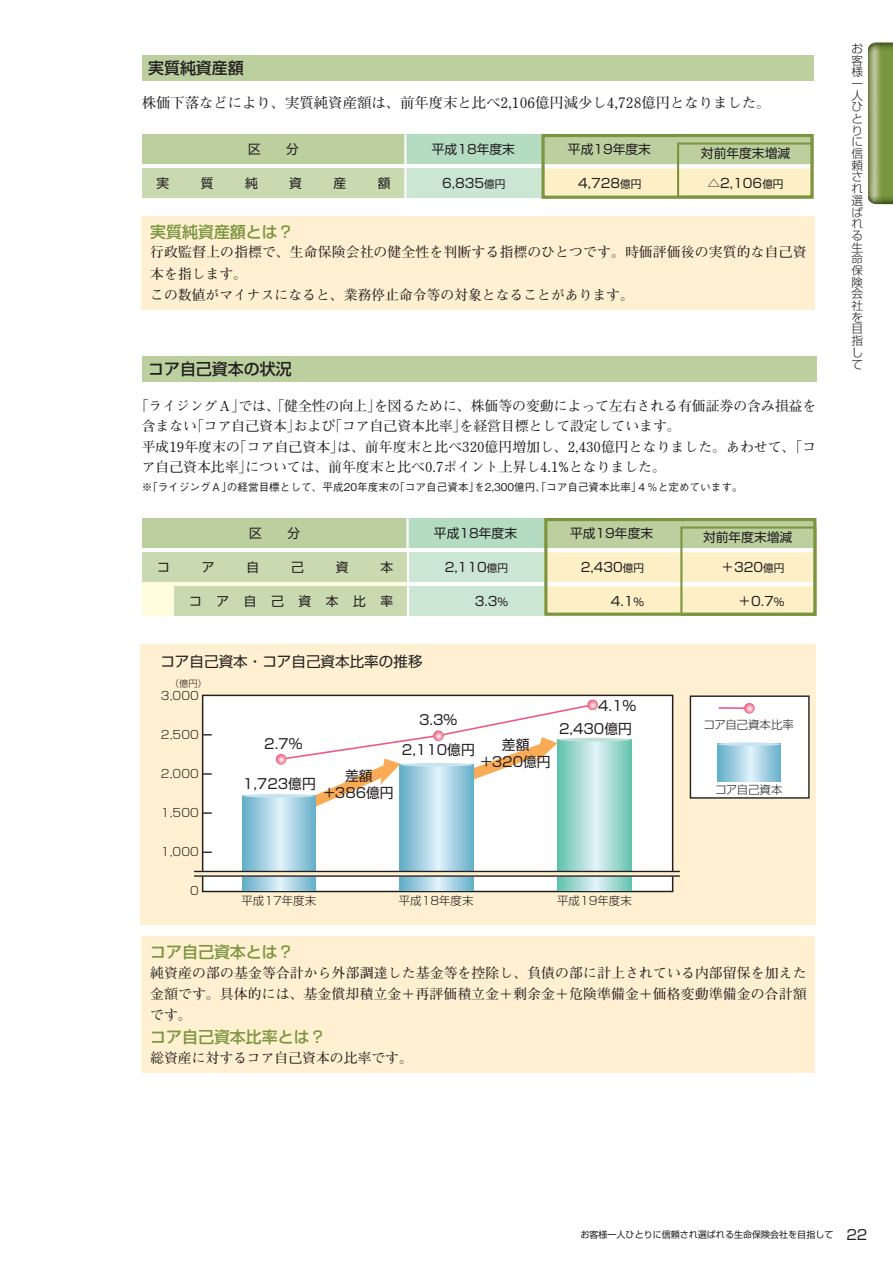
<style>
.page{position:relative;width:893px;height:1263px;background:#fff}
.page>*{position:absolute;margin:0;border:0;box-sizing:border-box;transform-origin:0 0}
.t1{font:500 15.9px "Shin Go Pro";color:#7b9540}
.t2{font:500 15.9px "Shin Go Pro";color:#231f20}
.t3{font:14.55px "Shin Go Pro Regular 90 pv RKSJ H";color:#231f20}
.t4{font:700 14.4px "Futo Min A101 Pro";color:#231f20}
.t5{font:700 13.8px/21.3px "Futo Min A101 Pro";color:#231f20}
.t6{font:13.8px/16.5px "Shin Go Pro Regular 90 pv RKSJ H";color:#231f20;text-align:center}
.t7{font:13.8px "Shin Go Pro";color:#231f20}
.t8{font:12.75px "Shin Go Pro";color:#231f20}
.t9{font:12.75px "Shin Go Pro";letter-spacing:1.145em;color:#231f20}
.t10{font:300 11.7px/11.7px "Shin Go Pro";color:#231f20}
.t11{font:11.4px "Shin Go Pro Light 90 pv RKSJ H";color:#231f20}
.t12{font:500 10.65px "Gothic BBB Pro";color:#231f20}
.t13{font:10.65px "Shin Go Pro";color:#231f20}
.t14{font:9.15px "Shin Go Pro Light 90 pv RKSJ H";color:#231f20}
.t15{font:9px "Shin Go Pro";color:#231f20}
.s1{font-size:10.65px}
</style>
<div class="page">
<svg style="left:868px;top:43px;width:25px;height:161px;background:#899d58"></svg>
<div style="left:142px;top:552px;width:265px;height:64px;background:#fffce0"></div>
<div style="left:142px;top:55px;width:672px;height:26px;background:#bcd09f"></div>
<div style="left:142px;top:134px;width:263px;height:30px;background:#bcd09f"></div>
<div style="left:405px;top:134px;width:136px;height:30px;background:#b3dcc0"></div>
<hr style="left:404px;top:134px;width:2px;height:30px;background:#fff">
<div style="left:142px;top:168px;width:263px;height:30px;background:#c9d9b0"></div>
<div style="left:405px;top:168px;width:136px;height:30px;background:#cbe6d3"></div>
<svg style="left:545px;top:138px;width:265px;height:57px;background:#e0e2b8"></svg>
<hr style="left:404px;top:168px;width:2px;height:30px;background:#fff">
<div style="left:142px;top:216px;width:673px;height:94px;background:#fef0d0"></div>
<div style="left:142px;top:357px;width:674px;height:25px;background:#bcd09f"></div>
<div style="left:142px;top:518px;width:265px;height:30px;background:#bcd09f"></div>
<div style="left:407px;top:518px;width:137px;height:30px;background:#b3dcc0"></div>
<hr style="left:406px;top:518px;width:3px;height:30px;background:#fff">
<div style="left:142px;top:552px;width:266px;height:30px;background:#c9d9b0"></div>
<div style="left:408px;top:552px;width:136px;height:30px;background:#cbe6d3"></div>
<hr style="left:407px;top:552px;width:2px;height:30px;background:#fff">
<div style="left:174px;top:586px;width:234px;height:30px;background:#c9d9b0"></div>
<div style="left:408px;top:586px;width:136px;height:30px;background:#cbe6d3"></div>
<svg style="left:548px;top:522px;width:264px;height:90px;background:#ebe8c0"></svg>
<hr style="left:407px;top:586px;width:2px;height:30px;background:#fff">
<div style="left:142px;top:936px;width:673px;height:136px;background:#fef0d0"></div>
<div style="left:541px;top:134px;width:273px;height:65px;border:3px solid #7b9540"></div>
<div style="left:677px;top:142px;width:136px;height:56px;border:2px solid #7b9540"></div>
<div style="left:544px;top:518px;width:272px;height:98px;border:3px solid #7b9540"></div>
<div style="left:680px;top:526px;width:136px;height:90px;border:2px solid #7b9540"></div>
<div style="left:140px;top:644px;width:676px;height:280px;background:#fef0d0"></div>
<div style="left:203px;top:695px;width:470px;height:196px;background:#fff"></div>
<div style="left:202px;top:695px;width:471px;height:197px;border:1px solid #231f20"></div>
<div style="left:690px;top:696px;width:119px;height:102px;background:#fff"></div>
<div style="left:690px;top:695px;width:120px;height:104px;border:1px solid #231f20"></div>
<hr style="left:719px;top:707px;width:30px;height:2px;background:#f05982">
<svg style="left:718px;top:744px;width:63px;height:37px;background:#a1cee1"></svg>
<svg style="left:717px;top:742px;width:63px;height:4px"></svg>
<svg style="left:744px;top:703px;width:10px;height:10px"></svg>
<svg style="left:558px;top:740px;width:73px;height:151px;background:#a2d9d2"></svg>
<svg style="left:400px;top:813px;width:73px;height:78px;background:#a1cee0"></svg>
<svg style="left:242px;top:796px;width:74px;height:95px;background:#9fcde0"></svg>
<hr style="left:558px;top:738px;width:73px;height:3px;background:#bee2d3;border-radius:50%">
<svg style="left:242px;top:794px;width:73px;height:4px"></svg>
<svg style="left:203px;top:773px;width:9px;height:2px"></svg>
<svg style="left:203px;top:812px;width:9px;height:2px"></svg>
<svg style="left:203px;top:851px;width:9px;height:2px"></svg>
<svg style="left:194px;top:872px;width:486px;height:3px"></svg>
<hr style="left:194px;top:875px;width:486px;height:2px;background:#231f20">
<hr style="left:194px;top:871px;width:486px;height:1px;background:#231f20">
<svg style="left:276px;top:700px;width:322px;height:113px"></svg>
<p class="t2" style="left:148px;top:55px;width:97px">実質純資産額</p>
<p class="t4" style="left:142px;top:92px;width:630px">株価下落などにより、実質純資産額は、前年度末と比べ2,106億円減少し4,728億円となりました。</p>
<p class="t8" style="left:248px;top:139px;width:53px">区　　分</p>
<p class="t8" style="left:432px;top:139px;width:85px">平成18年度末</p>
<p class="t8" style="left:568px;top:139px;width:85px">平成1 9年度末</p>
<p class="t8" style="left:701px;top:143px;width:91px">対前年度末増減</p>
<p class="t8" style="left:157px;top:173px;width:14px">実</p>
<p class="t8" style="left:201px;top:173px;width:14px">質</p>
<p class="t8" style="left:245px;top:173px;width:14px">純</p>
<p class="t8" style="left:289px;top:173px;width:14px">資</p>
<p class="t8" style="left:334px;top:173px;width:14px">産</p>
<p class="t8" style="left:378px;top:173px;width:14px">額</p>
<p class="t8" style="left:442px;top:173px;width:24px">6,835</p>
<p class="t13" style="left:484px;top:175px;width:23px">億円</p>
<p class="t8" style="left:578px;top:173px;width:24px">4,728</p>
<p class="t13" style="left:620px;top:175px;width:23px">億円</p>
<p class="t8" style="left:707px;top:173px;width:78px">△2,1 06<span class="s1">億円</span></p>
<p class="t1" style="left:150px;top:219px;width:145px">実質純資産額とは？</p>
<p class="t5" style="left:150px;top:240px;width:658px">行政監督上の指標で、生命保険会社の健全性を判断する指標のひとつです。時価評価後の実質的な自己資本を指します。<br>この数値がマイナスになると、業務停止命令等の対象となることがあります。</p>
<p class="t2" style="left:148px;top:356px;width:145px">コア自己資本の状況</p>
<p class="t5" style="left:142px;top:394px;width:676px;line-height:20.2px;text-indent:-7px">「ライジングＡ」では、「健全性の向上」を図るために、株価等の変動によって左右される有価証券の含み損益を含まない「コア自己資本」および「コア自己資本比率」を経営目標として設定しています。<br>平成19年度末の「コア自己資本」は、前年度末と比べ320億円増加し、2,430億円となりました。あわせて、「コア自己資本比率｣については、前年度末と比べ0.7ポイント上昇し4.1%となりました。</p>
<p class="t12" style="left:142px;top:478px;width:603px">※「ライジングＡ」の経営目標として、平成20年度末の｢コア自己資本」を2,300億円、「コア自己資本比率」４％と定めています。</p>
<p class="t8" style="left:249px;top:523px;width:53px">区　　分</p>
<p class="t8" style="left:434px;top:523px;width:85px">平成18年度末</p>
<p class="t8" style="left:570px;top:523px;width:85px">平成1 9年度末</p>
<p class="t8" style="left:703px;top:527px;width:91px">対前年度末増減</p>
<p class="t8" style="left:157px;top:557px;width:14px">コ</p>
<p class="t8" style="left:202px;top:557px;width:14px">ア</p>
<p class="t8" style="left:246px;top:557px;width:14px">自</p>
<p class="t8" style="left:291px;top:557px;width:14px">己</p>
<p class="t8" style="left:336px;top:557px;width:14px">資</p>
<p class="t8" style="left:380px;top:557px;width:14px">本</p>
<p class="t8" style="left:445px;top:557px;width:65px">2,11 0<span class="s1">億円</span></p>
<p class="t8" style="left:581px;top:557px;width:65px">2,430<span class="s1">億円</span></p>
<p class="t8" style="left:721px;top:557px;width:65px">＋320<span class="s1">億円</span></p>
<p class="t9" style="left:189px;top:591px;width:206px">コア自己資本比率</p>
<p class="t8" style="left:475px;top:591px;width:35px">3.3<span class="s1">％</span></p>
<p class="t8" style="left:611px;top:591px;width:35px">4.1 <span class="s1">％</span></p>
<p class="t8" style="left:738px;top:591px;width:48px">＋0.7<span class="s1">％</span></p>
<p class="t3" style="left:160px;top:649px;width:264px">コア自己資本・コア自己資本比率の推移</p>
<p class="t14" style="left:170px;top:676px;width:38px">（億円）</p>
<p class="t11" style="left:161px;top:686px;width:39px">3,000</p>
<p class="t11" style="left:161px;top:725px;width:39px">2,500</p>
<p class="t11" style="left:161px;top:764px;width:39px">2,000</p>
<p class="t11" style="left:161px;top:803px;width:39px">1,500</p>
<p class="t11" style="left:161px;top:842px;width:39px">1,000</p>
<p class="t11" style="left:190px;top:881px;width:10px">0</p>
<p class="t6" style="left:264px;top:734px;width:40px">2.7％</p>
<p class="t6" style="left:243px;top:773px;width:74px">1,723億円</p>
<p class="t6" style="left:322px;top:766px;width:73px">差額＋386億円</p>
<p class="t6" style="left:419px;top:710px;width:40px">3.3％</p>
<p class="t6" style="left:479px;top:735px;width:73px">差額＋320億円</p>
<p class="t6" style="left:402px;top:740px;width:74px">2,110億円</p>
<p class="t6" style="left:598px;top:695px;width:40px">4.1％</p>
<p class="t6" style="left:559px;top:719px;width:74px">2,430億円</p>
<p class="t11" style="left:241px;top:891px;width:76px">平成17年度末</p>
<p class="t11" style="left:399px;top:891px;width:76px">平成18年度末</p>
<p class="t11" style="left:557px;top:891px;width:76px">平成19年度末</p>
<p class="t11" style="left:704px;top:715px;width:92px">コア自己資本比率</p>
<p class="t11" style="left:715px;top:781px;width:69px">コア自己資本</p>
<p class="t1" style="left:150px;top:939px;width:145px">コア自己資本とは？</p>
<p class="t5" style="left:150px;top:960px;width:658px;text-align:justify">純資産の部の基金等合計から外部調達した基金等を控除し、負債の部に計上されている内部留保を加えた金額です。具体的には、基金償却積立金＋再評価積立金＋剰余金＋危険準備金＋価格変動準備金の合計額です。</p>
<p class="t1" style="left:150px;top:1024px;width:177px">コア自己資本比率とは？</p>
<p class="t5" style="left:150px;top:1045px;width:264px">総資産に対するコア自己資本の比率です。</p>
<p class="t10" style="left:851px;top:41px;width:13px">お客様一人ひとりに信頼され選ばれる生命保険会社を目指して</p>
<p class="t15" style="left:580px;top:1227px;width:254px">お客様一人ひとりに信頼され選ばれる生命保険会社を目指して</p>
<p class="t7" style="left:846px;top:1223px;width:11px">22</p>
</div>
